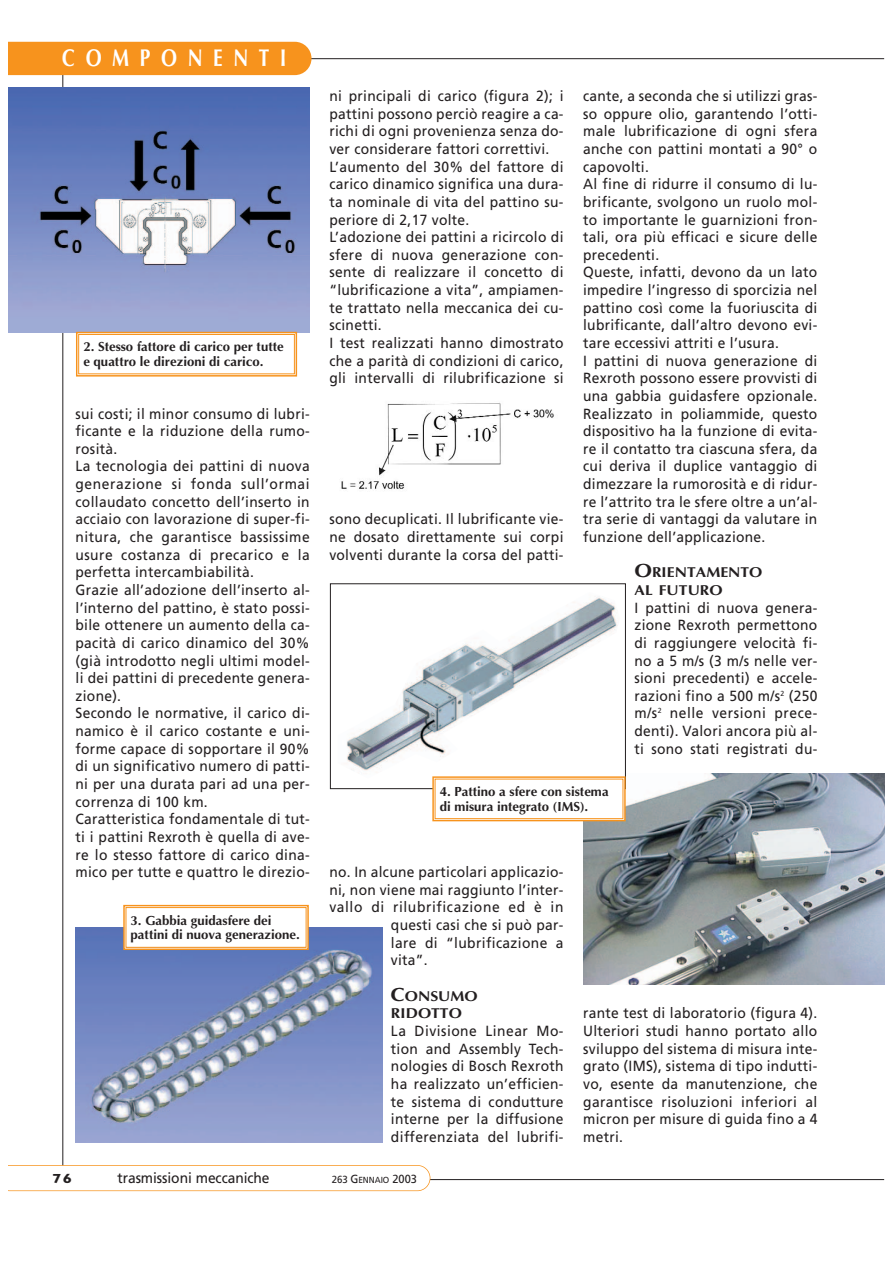
<style>
.page{position:relative;width:893px;height:1263px;background:#fff}
.page>*{position:absolute;margin:0;border:0;box-sizing:border-box;transform-origin:0 0}
.t1{font:700 24.3px "Optima";letter-spacing:.555em;color:#fff;scale:.79 1}
.t2{font:14.7px/17.7px "Frutiger";letter-spacing:.02em;color:#231f20;text-align:justify;scale:.94 1}
.t3{font:14.7px "Frutiger";letter-spacing:.045em;color:#231f20;scale:.94 1}
.t4{font:14.7px "Frutiger";letter-spacing:-.005em;color:#231f20;scale:.94 1}
.t5{font:700 14.4px/17.7px "Optima";color:#231f20;scale:1.1 1}
.t6{font:700 13.2px/14.4px "Optima";color:#231f20}
.t7{font:700 13.2px "Gill Sans";color:#231f20;scale:1.27 1}
.t8{font:8.85px "Frutiger";letter-spacing:-.01em;color:#231f20;scale:.94 1}
.s1{font-size:19.05px}
.s2{font-size:10.35px}
.s3{font-size:11.7px}
</style>
<div class="page">
<hr style="left:63px;top:58px;width:821px;height:1px;background:#231f20">
<hr style="left:63px;top:1179px;width:821px;height:1px;background:#231f20">
<hr style="left:62px;top:59px;width:1px;height:1121px;background:#231f20">
<div style="left:9px;top:42px;width:302px;height:33px;background:#f7931d"></div>
<img style="left:9px;top:88px;width:300px;height:245px">
<img style="left:75px;top:928px;width:307px;height:214px">
<img style="left:584px;top:774px;width:300px;height:211px">
<div style="left:76px;top:332px;width:221px;height:45px;border:1px solid #f7931d"></div>
<div style="left:78px;top:334px;width:216px;height:40px;border:1px solid #f7931d"></div>
<div style="left:330px;top:584px;width:295px;height:205px;background:#fff"></div>
<div style="left:330px;top:584px;width:295px;height:205px;border:1px solid #231f20"></div>
<div style="left:126px;top:908px;width:180px;height:39px;background:#fff"></div>
<div style="left:123px;top:905px;width:186px;height:45px;border:1px solid #f7931d"></div>
<div style="left:126px;top:907px;width:180px;height:41px;border:1px solid #f7931d"></div>
<img style="left:347px;top:597px;width:271px;height:174px">
<svg style="left:9px;top:1165px;width:421px;height:26px"></svg>
<img style="left:341px;top:403px;width:213px;height:86px">
<div style="left:435px;top:779px;width:188px;height:40px;background:#fff"></div>
<div style="left:432px;top:776px;width:193px;height:45px;border:1px solid #f7931d"></div>
<div style="left:435px;top:779px;width:188px;height:40px;border:1px solid #f7931d"></div>
<h1 class="t1" style="left:62px;top:48px;width:285px">COMPONENTI</h1>
<p class="t6" style="left:83px;top:341px;width:202px">2. Stesso fattore di carico per tutte e quattro le direzioni di carico.</p>
<p class="t2" style="left:76px;top:406px;width:251px;text-align:left">sui costi; il minor consumo di lubri&shy;ficante e la riduzione della rumo&shy;rosità.<br>La tecnologia dei pattini di nuova generazione si fonda sull’ormai collaudato concetto dell’inserto in acciaio con lavorazione di super-fi&shy;nitura, che garantisce bassissime usure costanza di precarico e la perfetta intercambiabilità.<br>Grazie all’adozione dell’inserto al&shy;l’interno del pattino, è stato possi&shy;bile ottenere un aumento della ca&shy;pacità di carico dinamico del 30% (già introdotto negli ultimi model&shy;li dei pattini di precedente genera&shy;zione).<br>Secondo le normative, il carico di&shy;namico è il carico costante e uni&shy;forme capace di sopportare il 90% di un significativo numero di patti&shy;ni per una durata pari ad una per&shy;correnza di 100 km.<br>Caratteristica fondamentale di tut&shy;ti i pattini Rexroth è quella di ave&shy;re lo stesso fattore di carico dina&shy;mico per tutte e quattro le direzio-</p>
<p class="t6" style="left:131px;top:914px;width:171px">3. Gabbia guidasfere dei pattini di nuova generazione.</p>
<p class="t2" style="left:329px;top:88px;width:251px;text-align:left">ni principali di carico (figura 2); i pattini possono perciò reagire a ca&shy;richi di ogni provenienza senza do&shy;ver considerare fattori correttivi.<br>L’aumento del 30% del fattore di carico dinamico significa una dura&shy;ta nominale di vita del pattino su&shy;periore di 2,17 volte.<br>L’adozione dei pattini a ricircolo di sfere di nuova generazione con&shy;sente di realizzare il concetto di “lubrificazione a vita”, ampiamen&shy;te trattato nella meccanica dei cu&shy;scinetti.<br>I test realizzati hanno dimostrato che a parità di condizioni di carico, gli intervalli di rilubrificazione si</p>
<p class="t2" style="left:329px;top:512px;width:251px">sono decuplicati. Il lubrificante vie&shy;ne dosato direttamente sui corpi volventi durante la corsa del patti-</p>
<p class="t2" style="left:583px;top:88px;width:251px;text-align:left">cante, a seconda che si utilizzi gras&shy;so oppure olio, garantendo l’otti&shy;male lubrificazione di ogni sfera anche con pattini montati a 90° o capovolti.<br>Al fine di ridurre il consumo di lu&shy;brificante, svolgono un ruolo mol&shy;to importante le guarnizioni fron&shy;tali, ora più efficaci e sicure delle precedenti.<br>Queste, infatti, devono da un lato impedire l’ingresso di sporcizia nel pattino così come la fuoriuscita di lubrificante, dall’altro devono evi&shy;tare eccessivi attriti e l’usura.<br>I pattini di nuova generazione di Rexroth possono essere provvisti di una gabbia guidasfere opzionale.<br>Realizzato in poliammide, questo dispositivo ha la funzione di evita&shy;re il contatto tra ciascuna sfera, da cui deriva il duplice vantaggio di dimezzare la rumorosità e di ridur&shy;re l’attrito tra le sfere oltre a un’al&shy;tra serie di vantaggi da valutare in funzione dell’applicazione.</p>
<p class="t5" style="left:634px;top:565px;width:118px"><span class="s1">O</span>RIENTAMENTO<br>AL FUTURO</p>
<p class="t2" style="left:634px;top:600px;width:196px">I pattini di nuova genera&shy;zione Rexroth permettono di raggiungere velocità fi&shy;no a 5 m/s (3 m/s nelle ver&shy;sioni precedenti) e accele&shy;razioni fino a 500 m/s<sup>2</sup> (250 m/s<sup>2</sup> nelle versioni prece&shy;denti). Valori ancora più al&shy;ti sono stati registrati du-</p>
<p class="t6" style="left:439px;top:786px;width:170px">4. Pattino a sfere con sistema di misura integrato (IMS).</p>
<p class="t2" style="left:329px;top:864px;width:251px">no. In alcune particolari applicazio-</p>
<p class="t2" style="left:329px;top:882px;width:251px">ni, non viene mai raggiunto l’inter-</p>
<p class="t3" style="left:329px;top:901px;width:251px">vallo di rilubrificazione ed è in</p>
<p class="t2" style="left:391px;top:917px;width:185px">questi casi che si può par-</p>
<p class="t2" style="left:391px;top:935px;width:185px">lare di “lubrificazione a</p>
<p class="t2" style="left:391px;top:953px;width:41px">vita”.</p>
<p class="t5" style="left:391px;top:988px;width:80px"><span class="s1">C</span>ONSUMO<br>RIDOTTO</p>
<p class="t2" style="left:391px;top:1023px;width:185px">La Divisione Linear Mo&shy;tion and Assembly Tech&shy;nologies di Bosch Rexroth ha realizzato un’efficien&shy;te sistema di condutture interne per la diffusione differenziata del lubrifi-</p>
<p class="t2" style="left:583px;top:1006px;width:251px">rante test di laboratorio (figura 4).<br>Ulteriori studi hanno portato allo sviluppo del sistema di misura inte&shy;grato (IMS), sistema di tipo indutti&shy;vo, esente da manutenzione, che garantisce risoluzioni inferiori al micron per misure di guida fino a 4 metri.</p>
<p class="t7" style="left:52px;top:1174px;width:17px">76</p>
<p class="t4" style="left:117px;top:1172px;width:163px">trasmissioni meccaniche</p>
<p class="t8" style="left:331px;top:1177px;width:92px"><span class="s2">263</span> <span class="s3">G</span>ENNAIO <span class="s3">2003</span></p>
</div>
